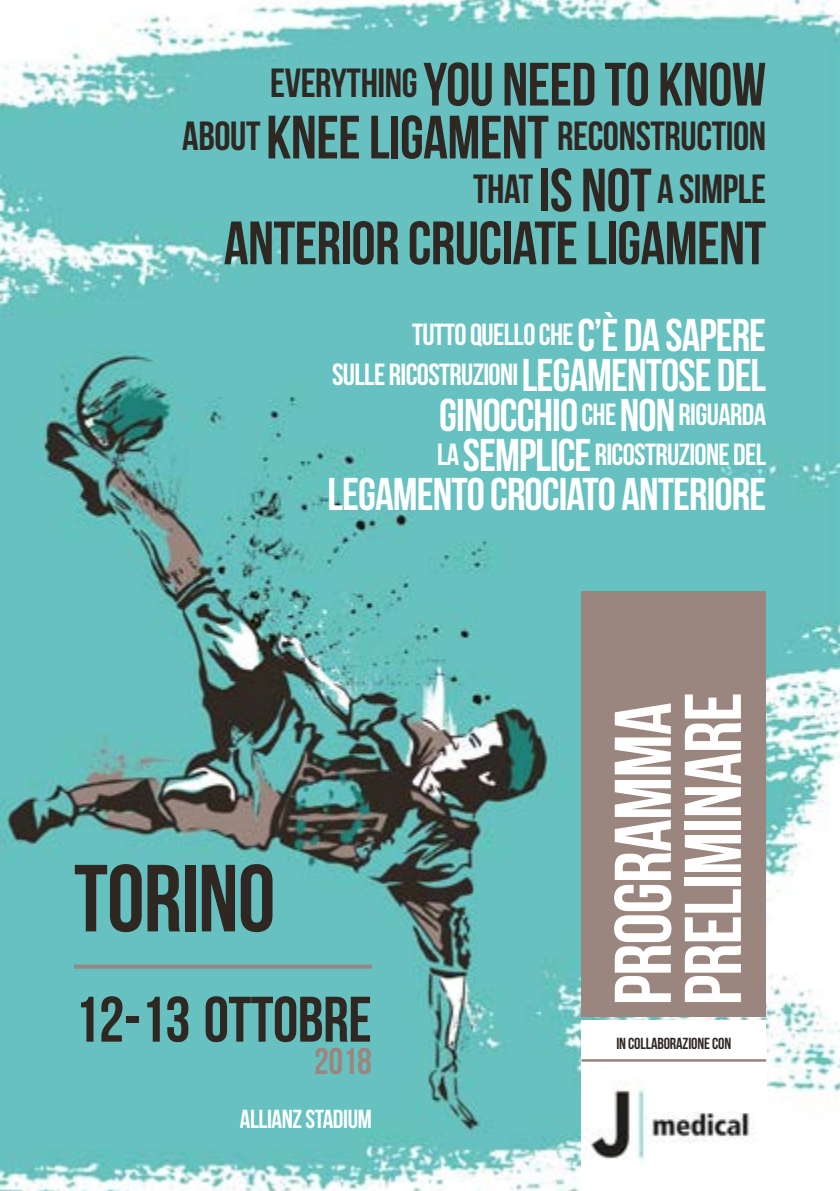
<style>
.page{position:relative;width:840px;height:1191px;background:#fff}
.page>*{position:absolute;margin:0;border:0;box-sizing:border-box;transform-origin:0 0}
.t1{font:95px "Bebas Neue";letter-spacing:-.01em;color:#2f2722}
.t2{font:80px/70px "Bebas Neue";letter-spacing:-.01em;color:#fff}
.t3{font:64.2px "Bebas Neue";letter-spacing:-.01em;color:#2f2722}
.t4{font:61px "Bebas Neue";letter-spacing:-.01em;color:#2f2722}
.t5{font:45.8px "Bebas Neue";letter-spacing:-.02em;color:#fff}
.t6{font:40.6px/52.8px "Bebas Neue";letter-spacing:-.01em;color:#2f2722;text-align:right}
.t7{font:37.2px "Bebas Neue";color:#9b867f}
.t8{font:30.6px/39.8px "Bebas Neue";letter-spacing:-.02em;color:#fff;text-align:right}
.t9{font:26px "Bebas Neue";letter-spacing:-.015em;color:#fff}
.t10{font:16px "Bebas Neue";letter-spacing:-.01em;color:#2f2722}
.s1{font-size:40.6px}
.s2{font-size:61px}
.s3{font-size:45.8px}
.s4{font-size:30.6px}
</style>
<div class="page">
<img style="left:0;top:0;width:839px;height:1191px">
<div style="left:581px;top:1020px;width:184px;height:171px;background:#fff"></div>
<img style="left:581px;top:1061px;width:184px;height:100px">
<hr style="left:581px;top:1059px;width:184px;height:2px;background:#9b867f">
<svg style="left:74px;top:964px;width:297px;height:4px"></svg>
<div style="left:581px;top:591px;width:184px;height:425px;background:#9b867f"></div>
<h3 class="t4" style="left:270px;top:51px;width:497px"><span class="s1">EVERYTHING</span> YOU NEED TO KNOW</h3>
<h3 class="t6" style="left:182px;top:109px;width:585px">ABOUT <span class="s2">KNEE LIGAMENT</span> RECONSTRUCTION<br>THAT <span class="s2">IS NOT</span> A SIMPLE</h3>
<h3 class="t4" style="left:224px;top:210px;width:543px">ANTERIOR CRUCIATE LIGAMENT</h3>
<p class="t8" style="left:332px;top:314px;width:435px">TUTTO QUELLO CHE <span class="s3">C’È DA SAPERE<br></span>SULLE RICOSTRUZIONI<span class="s3">LEGAMENTOSE DEL</span></p>
<h3 class="t5" style="left:439px;top:390px;width:328px">GINOCCHIO <span class="s4">CHE</span> NON <span class="s4">RIGUARDA</span></h3>
<p class="t8" style="left:437px;top:434px;width:330px">LA <span class="s3">SEMPLICE</span> RICOSTRUZIONE DEL</p>
<h3 class="t5" style="left:327px;top:469px;width:440px">LEGAMENTO CROCIATO ANTERIORE</h3>
<h1 class="t1" style="left:74px;top:846px;width:203px">TORINO</h1>
<h3 class="t3" style="left:74px;top:984px;width:299px">12-13 OTTOBRE</h3>
<p class="t7" style="left:314px;top:1040px;width:59px">2018</p>
<p class="t9" style="left:240px;top:1104px;width:133px">ALLIANZ STADIUM</p>
<h2 class="t2" style="left:606px;top:1005px;width:314px;rotate:-90deg">PROGRAMMA<br>PRELIMINARE</h2>
<p class="t10" style="left:616px;top:1034px;width:116px">IN COLLABORAZIONE CON</p>
</div>
